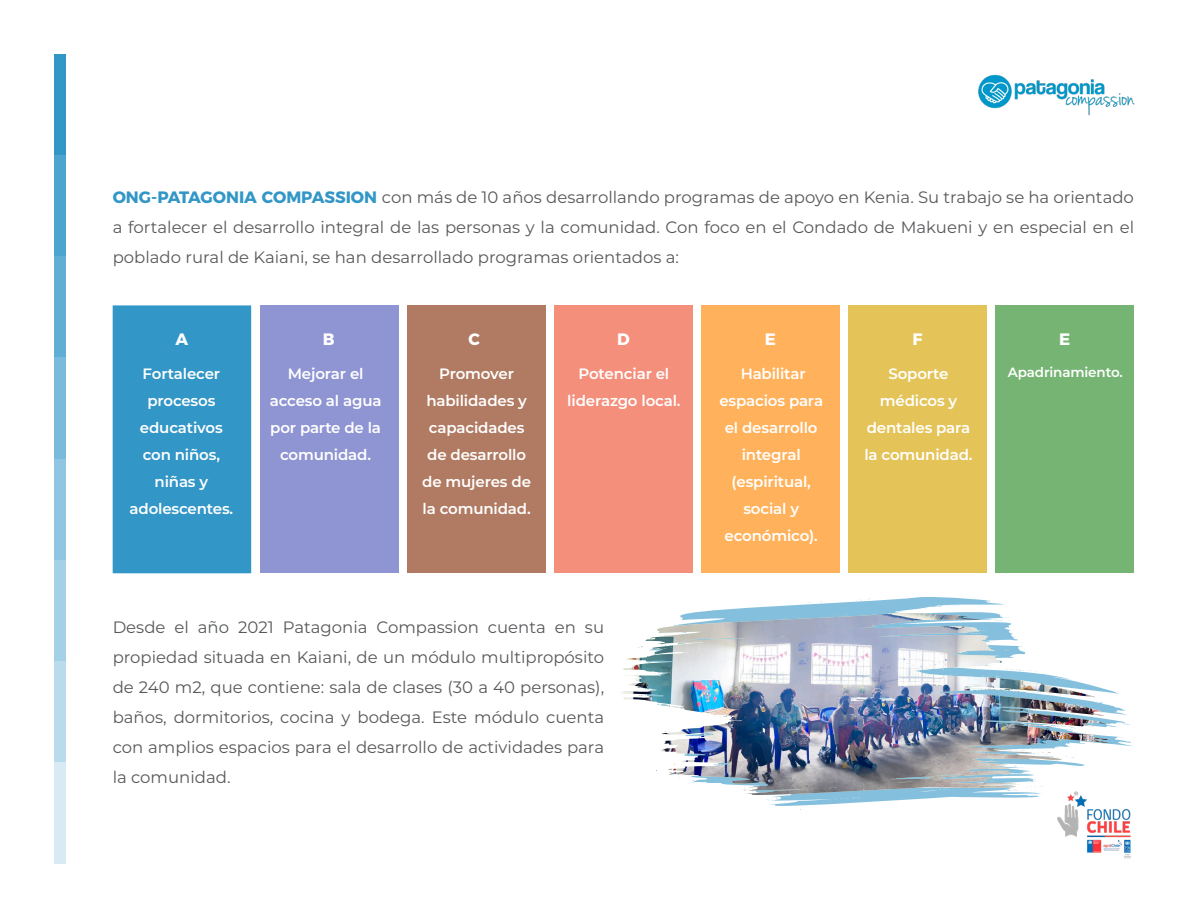
<style>
.page{position:relative;width:1188px;height:918px;background:#fff}
.page>*{position:absolute;margin:0;border:0;box-sizing:border-box;transform-origin:0 0}
.t1{font:16.5px/30px "Montserrat";color:#57585a;text-align:justify}
.t2{font:700 16.5px "Montserrat";color:#fff}
.t3{font:600 15px/27px "Montserrat";letter-spacing:-.01em;color:#fff;text-align:center}
.t4{font:600 13.5px "Montserrat";letter-spacing:-.01em;color:#fff}
.s1{font-weight:700;color:#3296c7}
</style>
<div class="page">
<div style="left:113px;top:305px;width:138px;height:268px;background:#3296c7"></div>
<div style="left:260px;top:305px;width:138px;height:268px;background:#8f95d2"></div>
<div style="left:407px;top:305px;width:138px;height:268px;background:#b17b63"></div>
<div style="left:554px;top:305px;width:139px;height:268px;background:#f48f7c"></div>
<div style="left:701px;top:305px;width:139px;height:268px;background:#ffb25b"></div>
<div style="left:848px;top:305px;width:139px;height:268px;background:#e4c458"></div>
<div style="left:995px;top:305px;width:139px;height:268px;background:#76b474"></div>
<div style="left:54px;top:54px;width:12px;height:101px;background:#3296c7"></div>
<div style="left:54px;top:155px;width:12px;height:101px;background:#4da4ce"></div>
<div style="left:54px;top:256px;width:12px;height:102px;background:#61aed4"></div>
<div style="left:54px;top:358px;width:12px;height:101px;background:#7abbdb"></div>
<div style="left:54px;top:459px;width:12px;height:101px;background:#90c6e1"></div>
<div style="left:54px;top:560px;width:12px;height:101px;background:#a5d1e6"></div>
<div style="left:54px;top:661px;width:12px;height:102px;background:#b9dbec"></div>
<div style="left:54px;top:763px;width:12px;height:101px;background:#d8ebf4"></div>
<svg style="left:699px;top:596px;width:305px;height:214px"></svg>
<img style="left:624px;top:612px;width:510px;height:186px">
<img style="left:620px;top:613px;width:275px;height:86px">
<img style="left:978px;top:74px;width:157px;height:42px">
<img style="left:1056px;top:787px;width:78px;height:72px">
<p class="t1" style="left:113px;top:181px;width:1023px"><span class="s1">ONG-PATAGONIA COMPASSION</span> con más de 10 años desarrollando programas de apoyo en Kenia. Su trabajo se ha orientado a fortalecer el desarrollo integral de las personas y la comunidad. Con foco en el Condado de Makueni y en especial en el poblado rural de Kaiani, se han desarrollado programas orientados a:</p>
<p class="t2" style="left:176px;top:325px;width:14px">A</p>
<p class="t2" style="left:323px;top:325px;width:13px">B</p>
<p class="t2" style="left:469px;top:325px;width:13px">C</p>
<p class="t2" style="left:617px;top:325px;width:14px">D</p>
<p class="t2" style="left:765px;top:325px;width:13px">E</p>
<p class="t2" style="left:913px;top:325px;width:12px">F</p>
<p class="t2" style="left:1059px;top:325px;width:13px">E</p>
<p class="t3" style="left:130px;top:359px;width:105px">Fortalecer procesos educativos con niños, niñas y adolescentes.</p>
<p class="t3" style="left:270px;top:359px;width:113px">Mejorar el acceso al agua por parte de la comunidad.</p>
<p class="t3" style="left:422px;top:359px;width:110px">Promover habilidades y capacidades de desarrollo de mujeres de la comunidad.</p>
<p class="t3" style="left:567px;top:359px;width:115px">Potenciar el liderazgo local.</p>
<p class="t3" style="left:719px;top:359px;width:105px">Habilitar espacios para el desarrollo integral (espiritual, social y económico).</p>
<p class="t3" style="left:864px;top:359px;width:110px">Soporte médicos y dentales para la comunidad.</p>
<p class="t4" style="left:1008px;top:363px;width:116px">Apadrinamiento.</p>
<p class="t1" style="left:113px;top:611px;width:493px">Desde el año 2021 Patagonia Compassion cuenta en su propiedad situada en Kaiani, de un módulo multipropósito de 240 m2, que contiene: sala de clases (30 a 40 personas), baños, dormitorios, cocina y bodega. Este módulo cuenta con amplios espacios para el desarrollo de actividades para la comunidad.</p>
</div>
